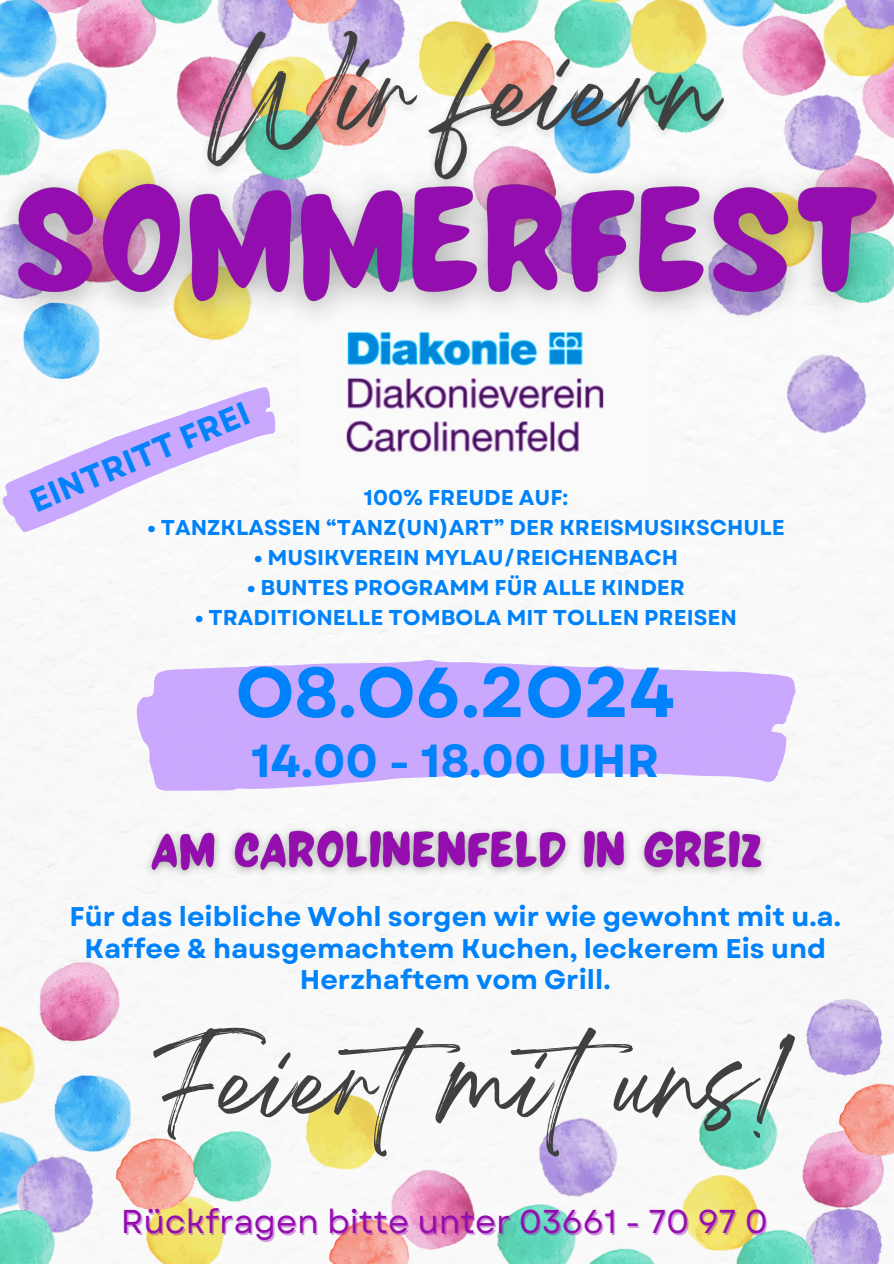
<style>
.page{position:relative;width:894px;height:1264px;background:#fff}
.page>*{position:absolute;margin:0;border:0;box-sizing:border-box;transform-origin:0 0}
.t1{font:87px "Breathing";color:#404040}
.t2{font:700 70.5px "Garet";color:#0082fa}
.t3{font:700 46.2px "Garet";color:#0082fa}
.t4{font:33px "Garet";color:#940eaf}
.t5{font:700 32.85px "Garet";color:#0082fa}
.t6{font:700 27px/31.5px "Garet";color:#0082fa;text-align:center}
.t7{font:700 21.45px "Garet";color:#0082fa}
</style>
<div class="page">
<img style="left:0;top:0;width:893px;height:456px">
<img style="left:0;top:933px;width:893px;height:330px">
<svg style="left:137px;top:660px;width:658px;height:130px;background:#d0b4fd"></svg>
<svg style="left:0;top:379px;width:254px;height:155px"></svg>
<img style="left:254px;top:354px;width:444px;height:202px">
<img style="left:0;top:97px;width:893px;height:257px">
<img style="left:192px;top:2px;width:546px;height:213px">
<img style="left:136px;top:802px;width:639px;height:86px">
<p class="t5" style="left:22px;top:481px;width:236px;rotate:-23deg">EINTRITT FREI</p>
<p class="t7" style="left:364px;top:482px;width:206px">100% FREUDE AUF:</p>
<p class="t7" style="left:147px;top:512px;width:638px">• TANZKLASSEN “TANZ(UN)ART” DER KREISMUSIKSCHULE</p>
<p class="t7" style="left:254px;top:542px;width:425px">• MUSIKVEREIN MYLAU/REICHENBACH</p>
<p class="t7" style="left:247px;top:572px;width:439px">• BUNTES PROGRAMM FÜR ALLE KINDER</p>
<h3 class="t7" style="left:195px;top:602px;width:543px">• TRADITIONELLE TOMBOLA MIT TOLLEN PREISEN</h3>
<p class="t2" style="left:235px;top:641px;width:440px">O8.O6.2O24</p>
<p class="t3" style="left:251px;top:727px;width:409px">14.00 - 18.00 UHR</p>
<h5 class="t6" style="left:70px;top:901px;width:772px">Für das leibliche Wohl sorgen wir wie gewohnt mit u.a.<br>Kaffee &amp; hausgemachtem Kuchen, leckerem Eis und<br>Herzhaftem vom Grill.</h5>
<h6 class="t1" style="left:153px;top:1056px;width:635px">Feiertmituns!</h6>
<p class="t4" style="left:121px;top:1198px;width:648px">Rückfragen bitte unter 03661 - 70 97 0</p>
</div>
